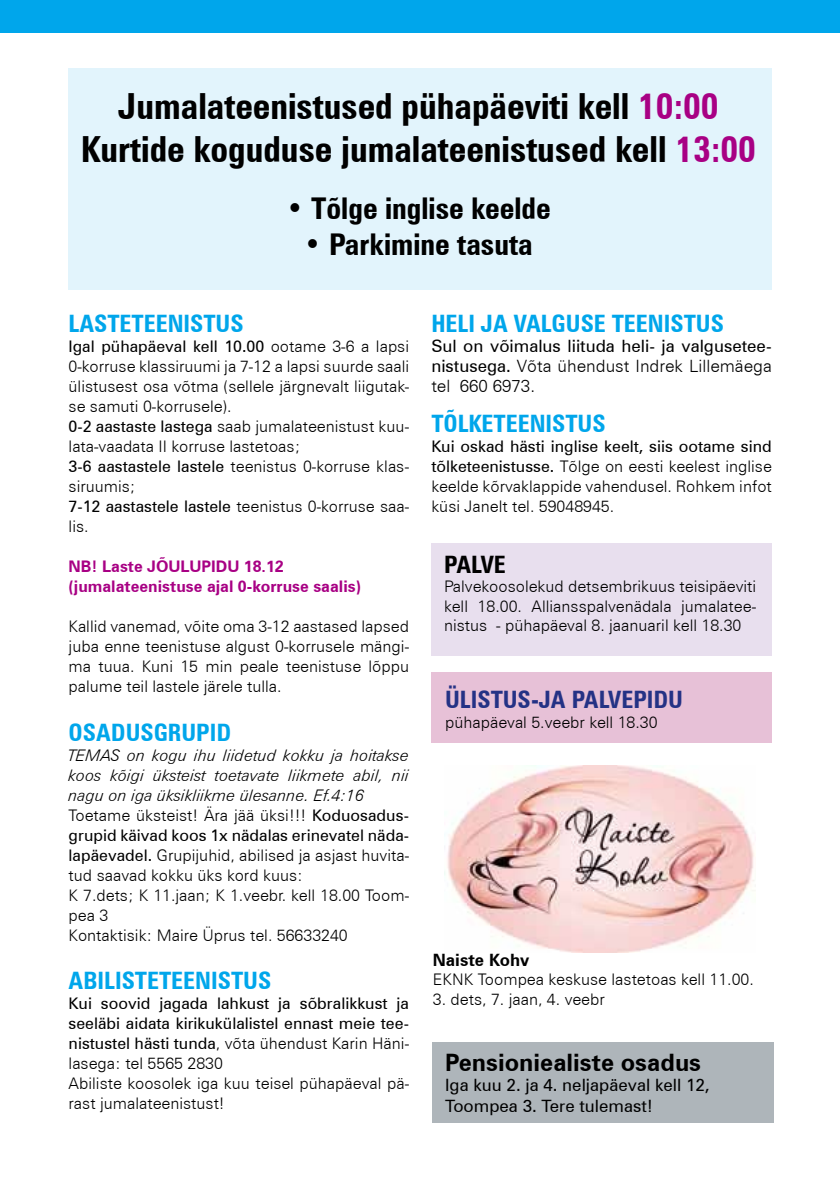
<style>
.page{position:relative;width:840px;height:1191px;background:#fff}
.page>*{position:absolute;margin:0;border:0;box-sizing:border-box;transform-origin:0 0}
.t1{font:700 condensed 36px/43.2px "Zurich BT";color:#000;text-align:center}
.t2{font:700 condensed 30px "Zurich BT";color:#000}
.t3{font:700 condensed 24px "Zurich BT";color:#00a6eb}
.t4{font:700 24px "Zurich BT";color:#000}
.t5{font:700 condensed 24px "Zurich BT";color:#243285}
.t6{font:700 condensed 24px "Zurich BT";letter-spacing:-.02em;color:#000}
.t7{font:17px/20px "Zurich BT";color:#000}
.t8{font:700 17px "Zurich BT";color:#000}
.t9{font:300 16px/20px "Zurich BT";color:#000}
.t10{font:700 16px/20px "Zurich BT";color:#a80084}
.s1{color:#a80084}
.s2{font-weight:400}
.s3{font-style:italic}
.s4{font-weight:300}
</style>
<div class="page">
<div style="left:0;top:0;width:839px;height:33px;background:#00a6eb"></div>
<div style="left:68px;top:68px;width:703px;height:222px;background:#e2f4fc"></div>
<div style="left:431px;top:543px;width:340px;height:112px;background:#e8dfee"></div>
<div style="left:431px;top:673px;width:340px;height:70px;background:#e7c1d7"></div>
<img style="left:444px;top:765px;width:311px;height:187px">
<div style="left:432px;top:1042px;width:341px;height:81px;background:#aeb5ba"></div>
<h1 class="t1" style="left:81px;top:85px;width:676px">Jumalateenistused pühapäeviti kell <span class="s1">10:00<br></span>Kurtide koguduse jumalateenistused kell <span class="s1">13:00</span></h1>
<h2 class="t2" style="left:286px;top:190px;width:266px">• Tõlge inglise keelde</h2>
<h2 class="t2" style="left:304px;top:226px;width:230px">• Parkimine tasuta</h2>
<h3 class="t3" style="left:69px;top:308px;width:176px">LASTETEENISTUS</h3>
<p class="t9" style="left:69px;top:336px;width:342px"><span class="s2">Igal pühapäeval kell 10.00</span> ootame 3-6 a lapsi 0-korruse klassiruumi ja 7-12 a lapsi suurde saali ülistusest osa võtma (sellele järgnevalt liigutak&shy;se samuti 0-korrusele).<br><span class="s2">0-2 aastaste lastega</span> saab jumalateenistust kuu&shy;lata-vaadata II korruse lastetoas;<br><span class="s2">3-6 aastastele lastele</span> teenistus 0-korruse klas&shy;siruumis;<br><span class="s2">7-12 aastastele lastele</span> teenistus 0-korruse saa&shy;lis.</p>
<p class="t10" style="left:69px;top:556px;width:294px">NB! Laste JÕULUPIDU 18.12 (jumalateenistuse ajal 0-korruse saalis)</p>
<p class="t9" style="left:69px;top:616px;width:342px;text-align:justify">Kallid vanemad, võite oma 3-12 aastased lapsed juba enne teenistuse algust 0-korrusele mängi&shy;ma tuua. Kuni 15 min peale teenistuse lõppu palume teil lastele järele tulla.</p>
<h3 class="t3" style="left:69px;top:717px;width:164px">OSADUSGRUPID</h3>
<p class="t9" style="left:69px;top:744px;width:342px"><span class="s3">TEMAS on kogu ihu liidetud kokku ja hoitakse koos kõigi üksteist toetavate liikmete abil, nii nagu on iga üksikliikme ülesanne. Ef.4:16<br></span>Toetame üksteist! Ära jää üksi!!! <span class="s2">Koduosadus&shy;grupid käivad koos 1x nädalas erinevatel näda&shy;lapäevadel.</span> Grupijuhid, abilised ja asjast huvita&shy;tud saavad kokku üks kord kuus:<br>K 7.dets; K 11.jaan; K 1.veebr. kell 18.00 Toom&shy;pea 3<br>Kontaktisik: Maire Üprus tel. 56633240</p>
<h3 class="t3" style="left:69px;top:966px;width:204px">ABILISTETEENISTUS</h3>
<p class="t9" style="left:69px;top:993px;width:342px"><span class="s2">Kui soovid jagada lahkust ja sõbralikkust ja seeläbi aidata kirikukülalistel ennast meie tee&shy;nistustel hästi tunda</span>, võta ühendust Karin Häni&shy;lasega: tel 5565 2830<br>Abiliste koosolek iga kuu teisel pühapäeval pä&shy;rast jumalateenistust!</p>
<h3 class="t3" style="left:431px;top:308px;width:294px">HELI JA VALGUSE TEENISTUS</h3>
<p class="t7" style="left:431px;top:335px;width:342px;text-align:justify">Sul on võimalus liituda heli- ja valgusetee&shy;nistusega. <span class="s4">Võta ühendust Indrek Lillemäega tel 660 6973.</span></p>
<h3 class="t3" style="left:431px;top:408px;width:176px">TÕLKETEENISTUS</h3>
<p class="t9" style="left:431px;top:436px;width:342px;text-align:justify"><span class="s2">Kui oskad hästi inglise keelt, siis ootame sind tõlketeenistusse.</span> Tõlge on eesti keelest inglise keelde kõrvaklappide vahendusel. Rohkem infot küsi Janelt tel. 59048945.</p>
<h3 class="t6" style="left:444px;top:550px;width:63px">PALVE</h3>
<p class="t9" style="left:444px;top:577px;width:313px;line-height:19.2px;text-align:justify">Palvekoosolekud detsembrikuus teisipäeviti kell 18.00. Alliansspalvenädala jumalatee&shy;nistus - pühapäeval 8. jaanuaril kell 18.30</p>
<h3 class="t5" style="left:445px;top:685px;width:239px">ÜLISTUS-JA PALVEPIDU</h3>
<p class="t9" style="left:445px;top:712px;width:214px">pühapäeval 5.veebr kell 18.30</p>
<p class="t8" style="left:432px;top:949px;width:98px">Naiste Kohv</p>
<p class="t9" style="left:432px;top:969px;width:322px">EKNK Toompea keskuse lastetoas kell 11.00.</p>
<p class="t9" style="left:432px;top:989px;width:173px">3. dets, 7. jaan, 4. veebr</p>
<h3 class="t4" style="left:445px;top:1047px;width:257px">Pensioniealiste osadus</h3>
<p class="t7" style="left:445px;top:1075px;width:266px">Iga kuu 2. ja 4. neljapäeval kell 12,<br>Toompea 3. Tere tulemast!</p>
</div>
